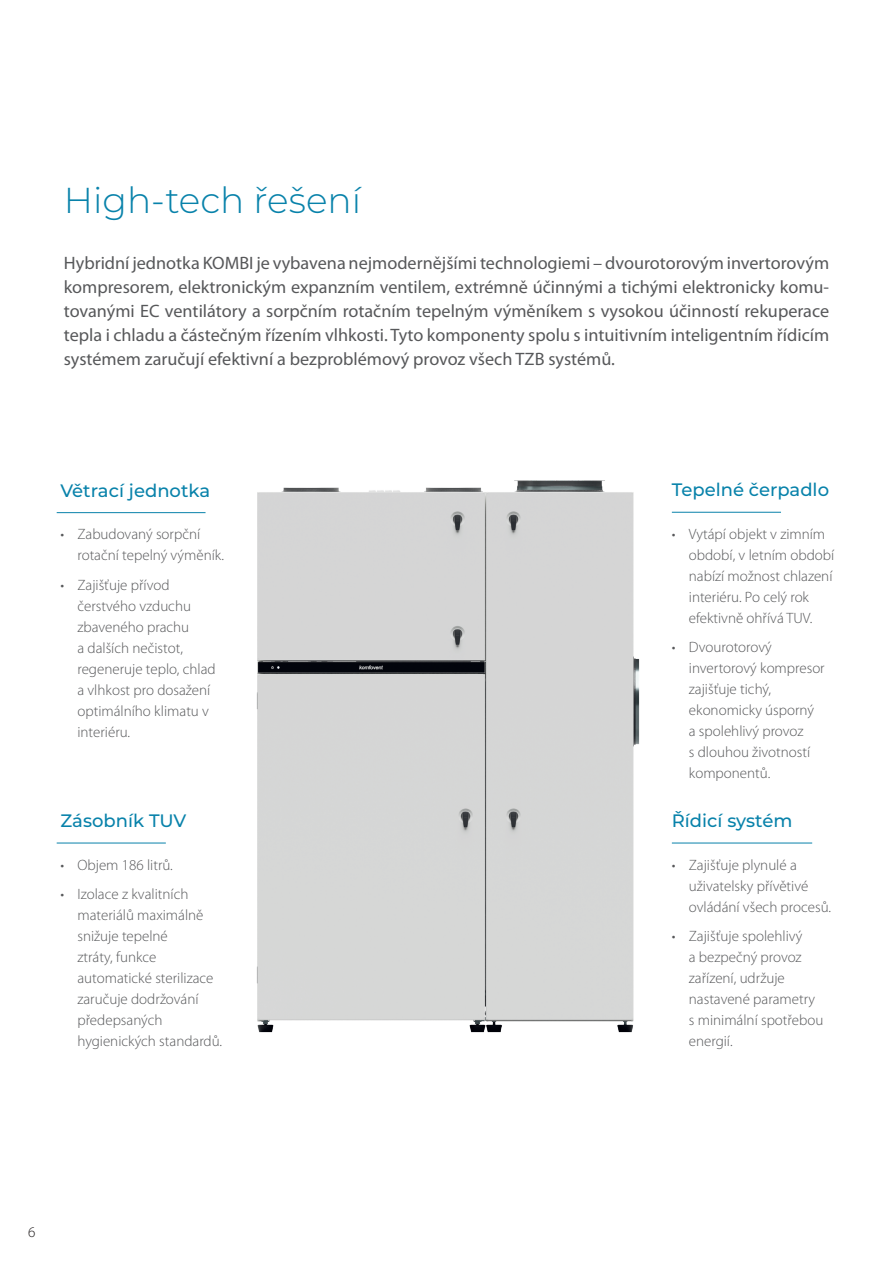
<style>
.page{position:relative;width:893px;height:1263px;background:#fff}
.page>*{position:absolute;margin:0;border:0;box-sizing:border-box;transform-origin:0 0}
.t1{font:300 36px "Montserrat";color:#0882aa}
.t2{font:18px/24px "Myriad Pro";color:#57585a;text-align:justify}
.t3{font:500 18px "Montserrat";color:#0882aa}
.t4{font:300 15px/21px "Myriad Pro";color:#57585a}
.t5{font:300 15px "Myriad Pro";color:#231f20}
</style>
<div class="page">
<img style="left:112px;top:480px;width:671px;height:553px">
<hr style="left:672px;top:843px;width:140px;height:1px;background:#0882aa">
<hr style="left:672px;top:512px;width:109px;height:1px;background:#0882aa">
<hr style="left:57px;top:512px;width:149px;height:1px;background:#0882aa">
<hr style="left:57px;top:843px;width:109px;height:1px;background:#0882aa">
<h1 class="t1" style="left:64px;top:175px;width:299px">High-tech řešení</h1>
<p class="t2" style="left:64px;top:251px;width:767px">Hybridní jednotka KOMBI je vybavena nejmodernějšími technologiemi – dvourotorovým invertorovým kompresorem, elektronickým expanzním ventilem, extrémně účinnými a tichými elektronicky komu&shy;tovanými EC ventilátory a sorpčním rotačním tepelným výměníkem s vysokou účinností rekuperace tepla i chladu a částečným řízením vlhkosti. Tyto komponenty spolu s intuitivním inteligentním řídicím systémem zaručují efektivní a bezproblémový provoz všech TZB systémů.</p>
<p class="t3" style="left:60px;top:478px;width:151px">Větrací jednotka</p>
<p class="t4" style="left:77px;top:524px;width:148px;text-indent:-17px">• Zabudovaný sorpční rotační tepelný výměník.</p>
<p class="t4" style="left:77px;top:574px;width:140px;text-indent:-17px">• Zajišťuje přívod čerstvého vzduchu zbaveného prachu<br>a dalších nečistot, regeneruje teplo, chlad a vlhkost pro dosažení optimálního klimatu v interiéru.</p>
<p class="t3" style="left:60px;top:808px;width:127px">Zásobník TUV</p>
<p class="t4" style="left:60px;top:854px;width:114px">• Objem 186 litrů.</p>
<p class="t4" style="left:77px;top:884px;width:146px;text-indent:-17px">• Izolace z kvalitních materiálů maximálně snižuje tepelné<br>ztráty, funkce automatické sterilizace zaručuje dodržování předepsaných hygienických standardů.</p>
<p class="t3" style="left:672px;top:477px;width:159px">Tepelné čerpadlo</p>
<p class="t4" style="left:689px;top:524px;width:147px;text-indent:-17px">• Vytápí objekt v zimním období, v letním období nabízí možnost chlazení interiéru. Po celý rok efektivně ohřívá TUV.</p>
<p class="t4" style="left:689px;top:637px;width:137px;text-indent:-17px">• Dvourotorový invertorový kompresor zajišťuje tichý, ekonomicky úsporný<br>a spolehlivý provoz<br>s dlouhou životností komponentů.</p>
<p class="t3" style="left:672px;top:808px;width:122px">Řídicí systém</p>
<p class="t4" style="left:689px;top:854px;width:144px;text-indent:-17px">• Zajišťuje plynulé a uživatelsky přívětivé ovládání všech procesů.</p>
<p class="t4" style="left:689px;top:926px;width:136px;text-indent:-17px">• Zajišťuje spolehlivý<br>a bezpečný provoz zařízení, udržuje nastavené parametry s minimální spotřebou energií.</p>
<p class="t5" style="left:28px;top:1224px;width:9px">6</p>
</div>
